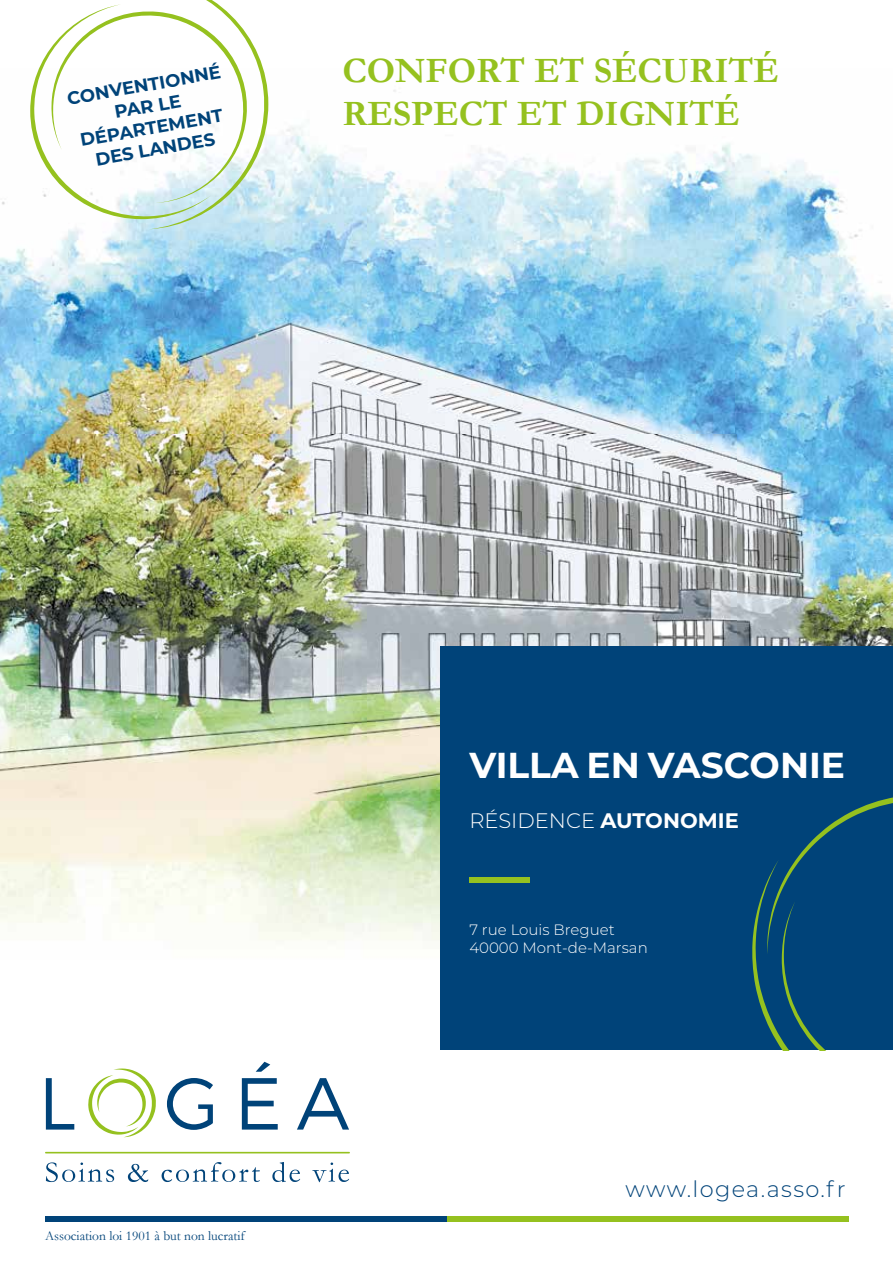
<style>
.page{position:relative;width:893px;height:1263px;background:#fff}
.page>*{position:absolute;margin:0;border:0;box-sizing:border-box;transform-origin:0 0}
.t1{font:700 36px/43.5px "Garamond";color:#95c11f}
.t2{font:700 36px "Montserrat";color:#fff}
.t3{font:300 22.5px "Montserrat";letter-spacing:.06em;color:#004379}
.t4{font:300 21px "Montserrat";color:#fff}
.t5{font:700 18px/21.6px "Montserrat";color:#004379;text-align:center}
.t6{font:300 15px/18px "Montserrat";color:#fff}
.t7{font:13.5px "Garamond";color:#004379}
.s1{font-weight:700}
</style>
<div class="page">
<img style="left:0;top:90px;width:893px;height:851px">
<div style="left:440px;top:646px;width:453px;height:404px;background:#004379"></div>
<svg style="left:752px;top:797px;width:141px;height:253px"></svg>
<svg style="left:46px;top:1162px;width:68px;height:20px"></svg>
<svg style="left:128px;top:1164px;width:20px;height:18px"></svg>
<svg style="left:162px;top:1162px;width:98px;height:20px"></svg>
<svg style="left:272px;top:1162px;width:28px;height:20px"></svg>
<svg style="left:312px;top:1162px;width:37px;height:20px"></svg>
<hr style="left:45px;top:1152px;width:305px;height:1px;background:#95c11f">
<svg style="left:46px;top:1078px;width:28px;height:51px"></svg>
<svg style="left:242px;top:1062px;width:36px;height:67px"></svg>
<svg style="left:297px;top:1078px;width:52px;height:51px"></svg>
<svg style="left:167px;top:1078px;width:46px;height:52px"></svg>
<svg style="left:88px;top:1068px;width:68px;height:69px"></svg>
<div style="left:45px;top:1216px;width:402px;height:6px;background:#004379"></div>
<div style="left:447px;top:1216px;width:402px;height:6px;background:#95c11f"></div>
<div style="left:469px;top:877px;width:61px;height:6px;background:#95c11f"></div>
<svg style="left:30px;top:0;width:241px;height:229px"></svg>
<p class="t5" style="left:65px;top:87px;width:157px;rotate:-10deg">CONVENTIONNÉ<br>PAR LE<br>DÉPARTEMENT<br>DES LANDES</p>
<h1 class="t1" style="left:342px;top:49px;width:438px">CONFORT ET SÉCURITÉ<br>RESPECT ET DIGNITÉ</h1>
<h1 class="t2" style="left:469px;top:739px;width:377px">VILLA EN VASCONIE</h1>
<p class="t4" style="left:469px;top:806px;width:271px">RÉSIDENCE <span class="s1">AUTONOMIE</span></p>
<p class="t6" style="left:469px;top:920px;width:180px">7 rue Louis Breguet<br>40000 Mont-de-Marsan</p>
<p class="t7" style="left:45px;top:1226px;width:201px">Association loi 1901 à but non lucratif</p>
<p class="t3" style="left:625px;top:1174px;width:222px">www.logea.asso.fr</p>
</div>
